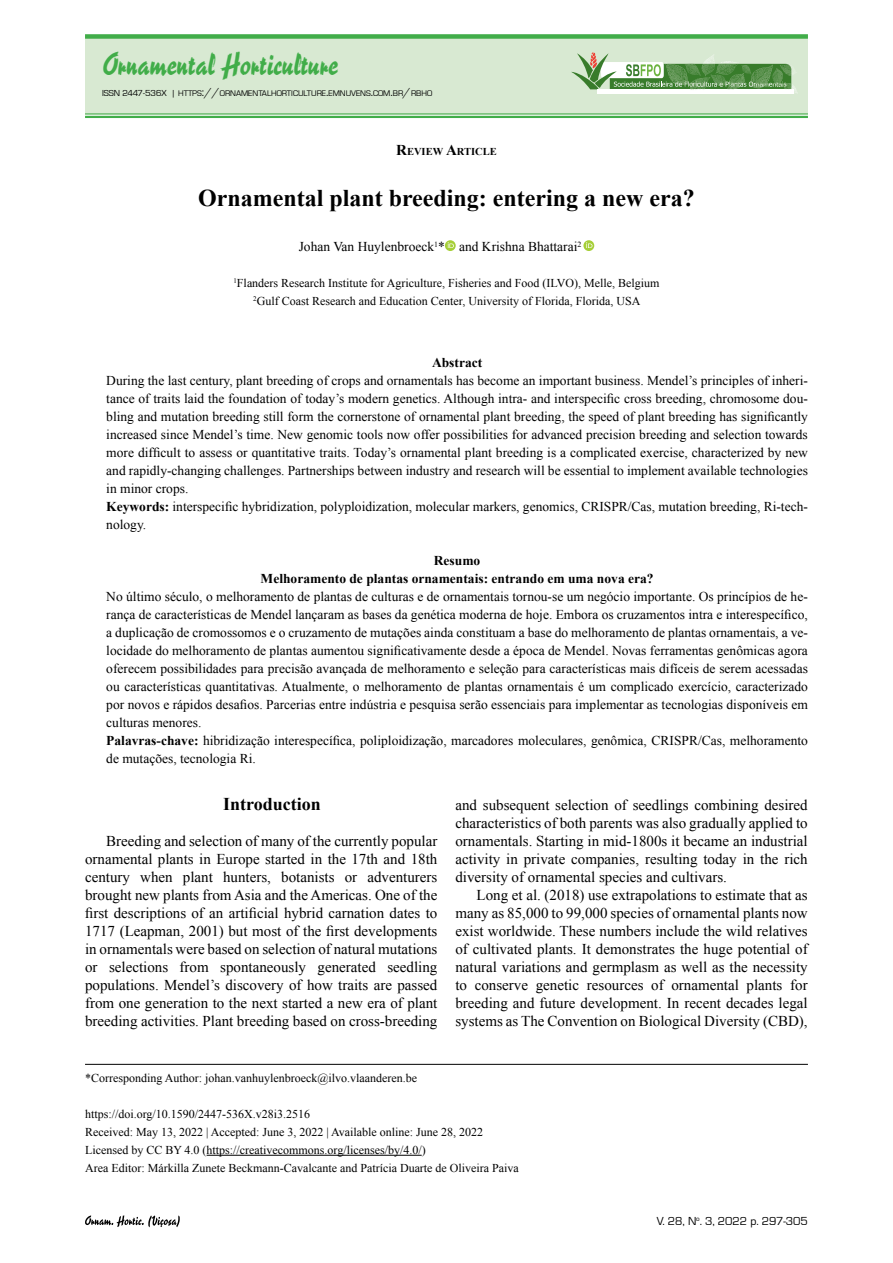
<style>
.page{position:relative;width:893px;height:1263px;background:#fff}
.page>*{position:absolute;margin:0;border:0;box-sizing:border-box;transform-origin:0 0}
.t1{font:29.25px "Reporter Two";color:#41ad49}
.t2{font:700 24px "Times New Roman";color:#000}
.t3{font:700 18px "Times New Roman";color:#000}
.t4{font:15px/18px "Times New Roman";color:#000;text-align:justify}
.t5{font:13.5px/18px "Times New Roman";color:#000}
.t6{font:700 13.5px/18px "Times New Roman";color:#000;text-align:center}
.t7{font:12px/18px "Times New Roman";color:#000}
.t8{font:12px "Eurostar";color:#000}
.t9{font:700 10.5px "Times New Roman";color:#000}
.t10{font:8.4px "Eurostar";color:#000}
.s1{font-size:9px}
.s2{font-size:12px}
.s3{font-size:15px}
.s4{font-weight:700}
</style>
<div class="page">
<svg style="left:85px;top:1215px;width:95px;height:12px"></svg>
<hr style="left:207px;top:1155px;width:215px;height:1px;background:#000">
<hr style="left:85px;top:1064px;width:723px;height:1px;background:#000">
<div style="left:85px;top:36px;width:723px;height:78px;background:#d8e9d2"></div>
<div style="left:85px;top:34px;width:723px;height:5px;background:#41ad49"></div>
<hr style="left:85px;top:114px;width:723px;height:1px;background:#41ad49">
<hr style="left:85px;top:116px;width:723px;height:2px;background:#41ad49">
<div style="left:598px;top:89px;width:196px;height:5px;background:#fff"></div>
<svg style="left:571px;top:52px;width:226px;height:39px"></svg>
<img style="left:669px;top:68px;width:14px;height:5px">
<img style="left:755px;top:68px;width:23px;height:4px">
<svg style="left:445px;top:240px;width:11px;height:11px"></svg>
<svg style="left:448px;top:242px;width:6px;height:6px"></svg>
<svg style="left:583px;top:240px;width:11px;height:11px"></svg>
<svg style="left:586px;top:242px;width:6px;height:6px"></svg>
<h1 class="t1" style="left:102px;top:45px;width:238px">Ornamental Horticulture</h1>
<p class="t10" style="left:102px;top:88px;width:332px"><span class="s1">ISSN 2447-536X |</span> HTTPS<span class="s2">://</span>ORNAMENTALHORTICULTURE<span class="s2">.</span>EMNUVENS<span class="s2">.</span>COM<span class="s2">.</span>BR<span class="s2">/</span>RBHO</p>
<p class="t9" style="left:396px;top:144px;width:102px"><span class="s3">R</span>EVIEW <span class="s3">A</span>RTICLE</p>
<h2 class="t2" style="left:198px;top:181px;width:498px">Ornamental plant breeding: entering a new era?</h2>
<p class="t5" style="left:299px;top:237px;width:284px">Johan Van Huylenbroeck<sup>1</sup>* and Krishna Bhattarai<sup>2</sup></p>
<p class="t7" style="left:233px;top:274px;width:427px;text-align:center"><sup>1</sup>Flanders Research Institute for Agriculture, Fisheries and Food (ILVO), Melle, Belgium<br><sup>2</sup>Gulf Coast Research and Education Center, University of Florida, Florida, USA</p>
<p class="t6" style="left:432px;top:353px;width:52px">Abstract</p>
<p class="t5" style="left:106px;top:371px;width:703px">During the last century, plant breeding of crops and ornamentals has become an important business. Mendel’s principles of inheri&shy;tance of traits laid the foundation of today’s modern genetics. Although intra- and interspecific cross breeding, chromosome dou&shy;bling and mutation breeding still form the cornerstone of ornamental plant breeding, the speed of plant breeding has significantly increased since Mendel’s time. New genomic tools now offer possibilities for advanced precision breeding and selection towards more difficult to assess or quantitative traits. Today’s ornamental plant breeding is a complicated exercise, characterized by new and rapidly-changing challenges. Partnerships between industry and research will be essential to implement available technologies in minor crops.<br><span class="s4">Keywords:</span> interspecific hybridization, polyploidization, molecular markers, genomics, CRISPR/Cas, mutation breeding, Ri-tech&shy;nology.</p>
<p class="t6" style="left:261px;top:551px;width:394px">Resumo<br>Melhoramento de plantas ornamentais: entrando em uma nova era?</p>
<p class="t5" style="left:106px;top:587px;width:703px">No último século, o melhoramento de plantas de culturas e de ornamentais tornou-se um negócio importante. Os princípios de he&shy;rança de características de Mendel lançaram as bases da genética moderna de hoje. Embora os cruzamentos intra e interespecífico, a duplicação de cromossomos e o cruzamento de mutações ainda constituam a base do melhoramento de plantas ornamentais, a ve&shy;locidade do melhoramento de plantas aumentou significativamente desde a época de Mendel. Novas ferramentas genômicas agora oferecem possibilidades para precisão avançada de melhoramento e seleção para características mais difíceis de serem acessadas ou características quantitativas. Atualmente, o melhoramento de plantas ornamentais é um complicado exercício, caracterizado por novos e rápidos desafios. Parcerias entre indústria e pesquisa serão essenciais para implementar as tecnologias disponíveis em culturas menores.<br><span class="s4">Palavras-chave:</span> hibridização interespecífica, poliploidização, marcadores moleculares, genômica, CRISPR/Cas, melhoramento de mutações, tecnologia Ri.</p>
<h3 class="t3" style="left:223px;top:792px;width:99px">Introduction</h3>
<p class="t4" style="left:85px;top:832px;width:354px;text-indent:21px">Breeding and selection of many of the currently popular ornamental plants in Europe started in the 17th and 18th century when plant hunters, botanists or adventurers brought new plants from Asia and the Americas. One of the first descriptions of an artificial hybrid carnation dates to 1717 (Leapman, 2001) but most of the first developments in ornamentals were based on selection of natural mutations or selections from spontaneously generated seedling populations. Mendel’s discovery of how traits are passed from one generation to the next started a new era of plant breeding activities. Plant breeding based on cross-breeding</p>
<p class="t4" style="left:455px;top:796px;width:354px">and subsequent selection of seedlings combining desired characteristics of both parents was also gradually applied to ornamentals. Starting in mid-1800s it became an industrial activity in private companies, resulting today in the rich diversity of ornamental species and cultivars.</p>
<p class="t4" style="left:455px;top:886px;width:354px;text-indent:21px">Long et al. (2018) use extrapolations to estimate that as many as 85,000 to 99,000 species of ornamental plants now exist worldwide. These numbers include the wild relatives of cultivated plants. It demonstrates the huge potential of natural variations and germplasm as well as the necessity to conserve genetic resources of ornamental plants for breeding and future development. In recent decades legal systems as The Convention on Biological Diversity (CBD),</p>
<p class="t7" style="left:85px;top:1069px;width:334px">*Corresponding Author: johan.vanhuylenbroeck@ilvo.vlaanderen.be</p>
<p class="t7" style="left:85px;top:1105px;width:435px">https://doi.org/10.1590/2447-536X.v28i3.2516<br>Received: May 13, 2022 | Accepted: June 3, 2022 | Available online: June 28, 2022<br>Licensed by CC BY 4.0 (https://creativecommons.org/licenses/by/4.0/)<br>Area Editor: Márkilla Zunete Beckmann-Cavalcante and Patrícia Duarte de Oliveira Paiva</p>
<p class="t8" style="left:657px;top:1213px;width:153px">V. 28, N<sup>o</sup>. 3, 2022 p. 297-305</p>
</div>
